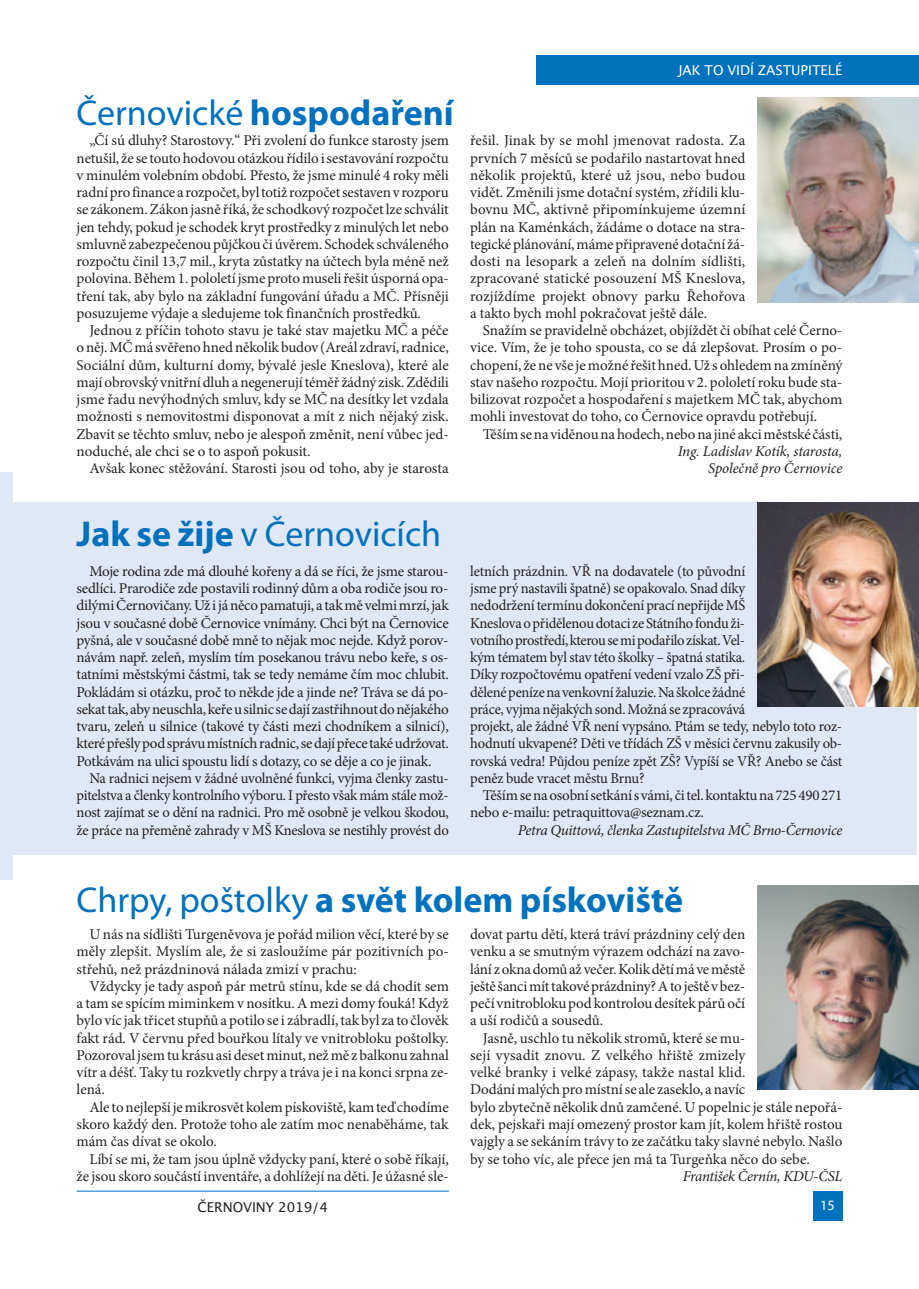
<style>
.page{position:relative;width:919px;height:1289px;background:#fff}
.page>*{position:absolute;margin:0;border:0;box-sizing:border-box;transform-origin:0 0}
.t1{font:700 36px "Myriad Pro";color:#0071bc}
.t2{font:36px "Myriad Pro";color:#0071bc}
.t3{font:15px/17.2px "Minion Pro";letter-spacing:-.01em;color:#231f20;text-align:justify}
.t4{font:italic 15px/17.2px "Minion Pro";letter-spacing:-.015em;color:#231f20;text-align:right}
.t5{font:14.25px "Myriad Pro";color:#fff}
.t6{font:13.5px "Lucida Grande";color:#fff}
.t7{font:13.5px "Lucida Grande";color:#231f20}
.s1{font-weight:400}
.s2{font-weight:700}
</style>
<div class="page">
<div style="left:536px;top:55px;width:382px;height:30px;background:#0071bc"></div>
<hr style="left:77px;top:1190px;width:372px;height:1px;background:#0071bc">
<div style="left:812px;top:1191px;width:30px;height:29px;background:#0071bc"></div>
<img style="left:757px;top:98px;width:161px;height:204px">
<div style="left:11px;top:502px;width:905px;height:353px;background:#e0e7f5"></div>
<img style="left:757px;top:502px;width:161px;height:204px">
<img style="left:757px;top:885px;width:161px;height:204px">
<div style="left:0;top:472px;width:13px;height:408px;background:#e0e7f5"></div>
<h1 class="t1" style="left:77px;top:100px;width:379px"><span class="s1">Černovické</span> hospodaření</h1>
<p class="t3" style="left:77px;top:133px;width:374px;text-indent:13px">„Čí sú dluhy? Starostovy.“ Při zvolení do funkce starosty jsem netušil, že se touto hodovou otázkou řídilo i sestavování rozpočtu v minulém volebním období. Přesto, že jsme minulé 4 roky měli radní pro finance a rozpočet, byl totiž rozpočet sestaven v rozporu se zákonem. Zákon jasně říká, že schodkový rozpočet lze schválit jen tehdy, pokud je schodek kryt prostředky z minulých let nebo smluvně zabezpečenou půjčkou či úvěrem. Schodek schváleného rozpočtu činil 13,7 mil., kryta zůstatky na účtech byla méně než polovina. Během 1. pololetí jsme proto museli řešit úsporná opa&shy;tření tak, aby bylo na základní fungování úřadu a MČ. Přísněji posuzujeme výdaje a sledujeme tok finančních prostředků.</p>
<p class="t3" style="left:77px;top:323px;width:374px;text-indent:13px">Jednou z příčin tohoto stavu je také stav majetku MČ a péče o něj. MČ má svěřeno hned několik budov (Areál zdraví, radnice, Sociální dům, kulturní domy, bývalé jesle Kneslova), které ale mají obrovský vnitřní dluh a negenerují téměř žádný zisk. Zdědili jsme řadu nevýhodných smluv, kdy se MČ na desítky let vzdala možnosti s nemovitostmi disponovat a mít z nich nějaký zisk.<br>Zbavit se těchto smluv, nebo je alespoň změnit, není vůbec jed&shy;noduché, ale chci se o to aspoň pokusit.</p>
<p class="t3" style="left:89px;top:461px;width:361px">Avšak konec stěžování. Starosti jsou od toho, aby je starosta</p>
<p class="t6" style="left:678px;top:63px;width:165px">JAK TO VIDÍ ZASTUPITELÉ</p>
<p class="t3" style="left:470px;top:133px;width:277px">řešil. Jinak by se mohl jmenovat radosta. Za prvních 7 měsíců se podařilo nastartovat hned několik projektů, které už jsou, nebo budou vidět. Změnili jsme dotační systém, zřídili klu&shy;bovnu MČ, aktivně připomínkujeme územní plán na Kaménkách, žádáme o dotace na stra&shy;tegické plánování, máme připravené dotační žá&shy;dosti na lesopark a zeleň na dolním sídlišti, zpracované statické posouzení MŠ Kneslova, rozjíždíme projekt obnovy parku Řehořova a takto bych mohl pokračovat ještě dále.</p>
<p class="t3" style="left:470px;top:323px;width:374px;text-indent:13px">Snažím se pravidelně obcházet, objíždět či obíhat celé Černo&shy;vice. Vím, že je toho spousta, co se dá zlepšovat. Prosím o po&shy;chopení, že ne vše je možné řešit hned. Už s ohledem na zmíněný stav našeho rozpočtu. Mojí prioritou v 2. pololetí roku bude sta&shy;bilizovat rozpočet a hospodaření s majetkem MČ tak, abychom mohli investovat do toho, co Černovice opravdu potřebují.</p>
<p class="t3" style="left:483px;top:426px;width:361px">Těším se na viděnou na hodech, nebo na jiné akci městské části,</p>
<p class="t4" style="left:677px;top:444px;width:166px">Ing. Ladislav Kotík, starosta,<br>Společně pro Černovice</p>
<h1 class="t2" style="left:77px;top:520px;width:366px"><span class="s2">Jak se žije</span> v Černovicích</h1>
<p class="t3" style="left:77px;top:563px;width:374px;text-indent:13px">Moje rodina zde má dlouhé kořeny a dá se říci, že jsme starou&shy;sedlíci. Prarodiče zde postavili rodinný dům a oba rodiče jsou ro&shy;dilými Černovičany. Už i já něco pamatuji, a tak mě velmi mrzí, jak jsou v současné době Černovice vnímány. Chci být na Černovice pyšná, ale v současné době mně to nějak moc nejde. Když porov&shy;návám např. zeleň, myslím tím posekanou trávu nebo keře, s os&shy;tatními městskými částmi, tak se tedy nemáme čím moc chlubit.<br>Pokládám si otázku, proč to někde jde a jinde ne? Tráva se dá po&shy;sekat tak, aby neuschla, keře usilnic se dají zastřihnout do nějakého tvaru, zeleň u silnice (takové ty části mezi chodníkem a silnicí), které přešly pod správu místních radnic, se dají přece také udržovat.<br>Potkávám na ulici spoustu lidí s dotazy, co se děje a co je jinak.</p>
<p class="t3" style="left:77px;top:770px;width:374px;text-indent:13px">Na radnici nejsem v žádné uvolněné funkci, vyjma členky zastu&shy;pitelstva a členky kontrolního výboru. I přesto však mám stále mož&shy;nost zajímat se o dění na radnici. Pro mě osobně je velkou škodou, že práce na přeměně zahrady v MŠ Kneslova se nestihly provést do</p>
<p class="t3" style="left:470px;top:563px;width:374px;text-align:left">letních prázdnin. VŘ na dodavatele (to původní<br>jsme prý nastavili špatně) se opakovalo. Snad díky<br>nedodržení termínu dokončení prací nepřijde MŠ<br>Kneslova o přidělenou dotaci ze Státního fondu ži-<br>votního prostředí, kterou se mi podařilo získat. Vel-<br>kým tématem byl stav této školky – špatná statika.<br>Díky rozpočtovému opatření vedení vzalo ZŠ při-<br>dělené peníze na venkovní žaluzie. Na školce žádné<br>práce, vyjma nějakých sond. Možná se zpracovává<br>projekt, ale žádné VŘ není vypsáno. Ptám se tedy, nebylo toto roz&shy;hodnutí ukvapené? Děti ve třídách ZŠ v měsíci červnu zakusily ob&shy;rovská vedra! Půjdou peníze zpět ZŠ? Vypíší se VŘ? Anebo se část peněz bude vracet městu Brnu?</p>
<p class="t3" style="left:470px;top:788px;width:374px;text-indent:13px">Těším se na osobní setkání svámi, či tel. kontaktu na 725 490 271 nebo e-mailu: petraquittova@seznam.cz.</p>
<p class="t4" style="left:518px;top:822px;width:326px">Petra Quittová, členka Zastupitelstva MČ Brno-Černovice</p>
<h1 class="t1" style="left:77px;top:886px;width:608px"><span class="s1">Chrpy, poštolky</span> a svět kolem pískoviště</h1>
<p class="t3" style="left:77px;top:927px;width:374px;text-indent:13px">U nás na sídlišti Turgeněvova je pořád milion věcí, které by se měly zlepšit. Myslím ale, že si zasloužíme pár pozitivních po&shy;střehů, než prázdninová nálada zmizí v prachu:</p>
<p class="t3" style="left:77px;top:978px;width:374px;text-indent:13px">Vždycky je tady aspoň pár metrů stínu, kde se dá chodit sem a tam se spícím miminkem v nosítku. A mezi domy fouká! Když bylo víc jak třicet stupňů a potilo se i zábradlí, tak byl za to člověk fakt rád. V červnu před bouřkou lítaly ve vnitrobloku poštolky.<br>Pozoroval jsem tu krásu asi deset minut, než mě z balkonu zahnal vítr a déšť. Taky tu rozkvetly chrpy a tráva je i na konci srpna ze&shy;lená.</p>
<p class="t3" style="left:77px;top:1099px;width:374px;text-indent:13px">Ale to nejlepší je mikrosvět kolem pískoviště, kam teď chodíme skoro každý den. Protože toho ale zatím moc nenaběháme, tak mám čas dívat se okolo.</p>
<p class="t3" style="left:77px;top:1151px;width:374px;text-align:right">Líbí se mi, že tam jsou úplně vždycky paní, které o sobě říkají, že jsou skoro součástí inventáře, a dohlížejí na děti. Je úžasné sle-</p>
<p class="t3" style="left:470px;top:927px;width:277px">dovat partu dětí, která tráví prázdniny celý den venku a se smutným výrazem odchází na zavo&shy;lání z okna domů až večer. Kolik dětí má ve městě ještě šanci mít takové prázdniny? A to ještě v bez&shy;pečí vnitrobloku pod kontrolou desítek párů očí a uší rodičů a sousedů.</p>
<p class="t3" style="left:470px;top:1030px;width:374px;text-align:left;text-indent:13px">Jasně, uschlo tu několik stromů, které se mu-<br>sejí vysadit znovu. Z velkého hřiště zmizely<br>velké branky i velké zápasy, takže nastal klid.<br>Dodání malých pro místní se ale zaseklo, a navíc<br>bylo zbytečně několik dnů zamčené. U popelnic je stále nepořá&shy;dek, pejskaři mají omezený prostor kam jít, kolem hřiště rostou vajgly a se sekáním trávy to ze začátku taky slavné nebylo. Našlo by se toho víc, ale přece jen má ta Turgeňka něco do sebe.</p>
<p class="t4" style="left:682px;top:1168px;width:161px">František Černín, KDU-ČSL</p>
<p class="t7" style="left:197px;top:1198px;width:132px">ČERNOVINY 2019/4</p>
<p class="t5" style="left:820px;top:1199px;width:16px">15</p>
</div>
